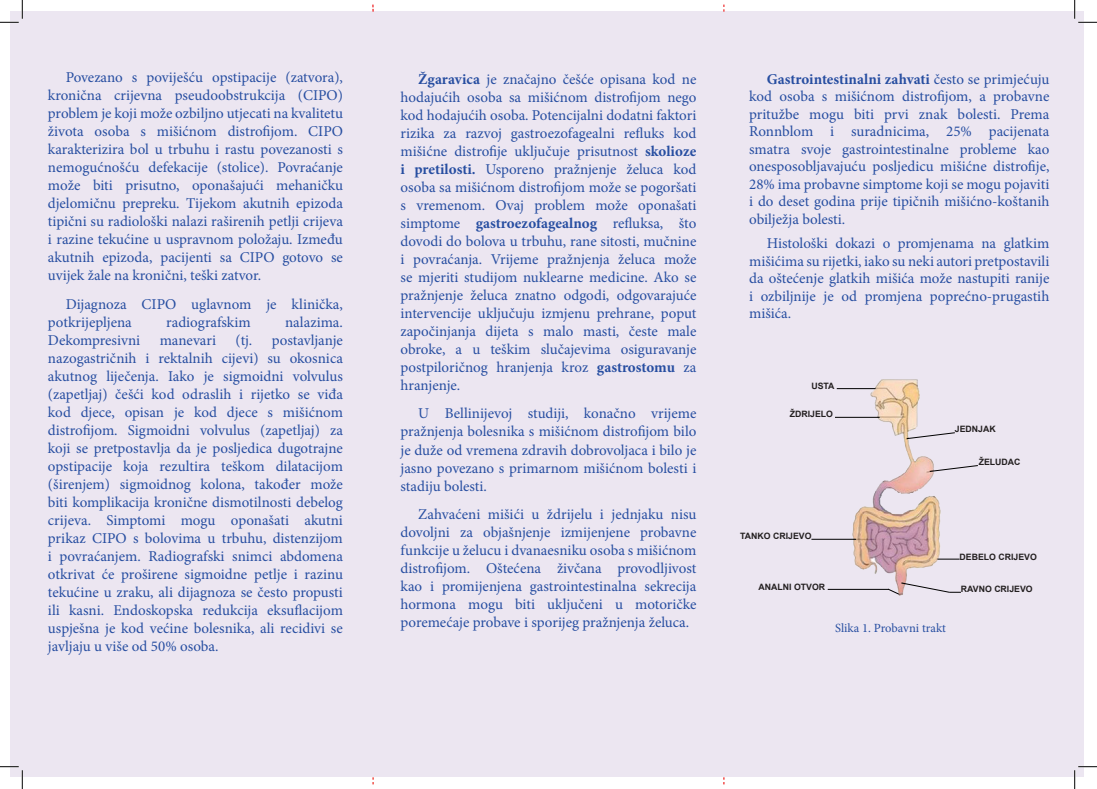
<style>
.page{position:relative;width:1097px;height:789px;background:#fff}
.page>*{position:absolute;margin:0;border:0;box-sizing:border-box;transform-origin:0 0}
.clanak_text{font:15px/18px "Minion Pro";color:#274ea1;text-align:justify}
.clanak_text-2{font:12.5px "Minion Pro";color:#274ea1}
.t1{font:700 8.75px "Arial";color:#231f20}
.s1{font-weight:700}
</style>
<div class="page">
<div style="left:10px;top:12px;width:1074px;height:765px;background:#ece6f1"></div>
<svg style="left:372px;top:5px;width:2px;height:7px"></svg>
<img style="left:838px;top:379px;width:121px;height:217px">
<hr style="left:837px;top:388px;width:39px;height:1px;background:#000">
<hr style="left:835px;top:417px;width:45px;height:1px;background:#000">
<svg style="left:906px;top:432px;width:49px;height:7px"></svg>
<svg style="left:929px;top:465px;width:49px;height:7px"></svg>
<hr style="left:811px;top:539px;width:45px;height:1px;background:#000">
<svg style="left:938px;top:559px;width:21px;height:1px"></svg>
<hr style="left:828px;top:589px;width:61px;height:1px;background:#000">
<svg style="left:888px;top:582px;width:73px;height:12px"></svg>
<svg style="left:0;top:0;width:23px;height:23px"></svg>
<svg style="left:0;top:766px;width:23px;height:23px"></svg>
<svg style="left:1074px;top:0;width:23px;height:23px"></svg>
<svg style="left:1074px;top:766px;width:23px;height:23px"></svg>
<p class="clanak_text" style="left:48px;top:68px;width:297px;text-indent:18px">Povezano s poviješću opstipacije (zatvora), kronična crijevna pseudoobstrukcija (CIPO) problem je koji može ozbiljno utjecati na kvalitetu života osoba s mišićnom distrofijom. CIPO karakterizira bol u trbuhu i rastu povezanosti s nemogućnošću defekacije (stolice). Povraćanje može biti prisutno, oponašajući mehaničku djelomičnu prepreku. Tijekom akutnih epizoda tipični su radiološki nalazi raširenih petlji crijeva i razine tekućine u uspravnom položaju. Između akutnih epizoda, pacijenti sa CIPO gotovo se uvijek žale na kronični, teški zatvor.</p>
<p class="clanak_text" style="left:48px;top:295px;width:296px;text-indent:18px">Dijagnoza CIPO uglavnom je klinička, potkrijepljena</p>
<p class="clanak_text" style="left:166px;top:313px;width:86px">radiografskim</p>
<p class="clanak_text" style="left:285px;top:313px;width:59px">nalazima.</p>
<p class="clanak_text" style="left:48px;top:331px;width:297px;text-indent:224px">postavljanje nazogastričnih i rektalnih cijevi) su okosnica akutnog liječenja. Iako je sigmoidni volvulus (zapetljaj) češći kod odraslih i rijetko se viđa kod djece, opisan je kod djece s mišićnom distrofijom. Sigmoidni volvulus (zapetljaj) za koji se pretpostavlja da je posljedica dugotrajne opstipacije koja rezultira teškom dilatacijom (širenjem) sigmoidnog kolona, također može biti komplikacija kronične dismotilnosti debelog crijeva. Simptomi mogu oponašati akutni prikaz CIPO s bolovima u trbuhu, distenzijom i povraćanjem. Radiografski snimci abdomena otkrivat će proširene sigmoidne petlje i razinu tekućine u zraku, ali dijagnoza se često propusti ili kasni. Endoskopska redukcija eksuflacijom uspješna je kod većine bolesnika, ali recidivi se javljaju u više od 50% osoba.</p>
<p class="clanak_text" style="left:48px;top:331px;width:94px">Dekompresivni</p>
<p class="clanak_text" style="left:160px;top:331px;width:58px">manevari</p>
<p class="clanak_text" style="left:235px;top:331px;width:18px">(tj.</p>
<p class="clanak_text" style="left:401px;top:70px;width:297px;text-indent:18px"><span class="s1">Žgaravica</span> je značajno češće opisana kod ne hodajućih osoba sa mišićnom distrofijom nego kod hodajućih osoba. Potencijalni dodatni faktori rizika za razvoj gastroezofagealni refluks kod mišićne distrofije uključuje prisutnost <span class="s1">skolioze i pretilosti.</span> Usporeno pražnjenje želuca kod osoba sa mišićnom distrofijom može se pogoršati s vremenom. Ovaj problem može oponašati simptome <span class="s1">gastroezofagealnog</span> refluksa, što dovodi do bolova u trbuhu, rane sitosti, mučnine i povraćanja. Vrijeme pražnjenja želuca može se mjeriti studijom nuklearne medicine. Ako se pražnjenje želuca znatno odgodi, odgovarajuće intervencije uključuju izmjenu prehrane, poput započinjanja dijeta s malo masti, česte male obroke, a u teškim slučajevima osiguravanje postpiloričnog hranjenja kroz <span class="s1">gastrostomu</span> za hranjenje.</p>
<p class="clanak_text" style="left:401px;top:405px;width:297px;text-indent:18px">U Bellinijevoj studiji, konačno vrijeme pražnjenja bolesnika s mišićnom distrofijom bilo je duže od vremena zdravih dobrovoljaca i bilo je jasno povezano s primarnom mišićnom bolesti i stadiju bolesti.</p>
<p class="clanak_text" style="left:401px;top:505px;width:297px;text-indent:18px">Zahvaćeni mišići u ždrijelu i jednjaku nisu dovoljni za objašnjenje izmijenjene probavne funkcije u želucu i dvanaesniku osoba s mišićnom distrofijom. Oštećena živčana provodljivost kao i promijenjena gastrointestinalna sekrecija hormona mogu biti uključeni u motoričke poremećaje probave i sporijeg pražnjenja želuca.</p>
<p class="clanak_text" style="left:749px;top:70px;width:302px;line-height:17.5px;text-indent:18px"><span class="s1">Gastrointestinalni zahvati</span> često se primjećuju kod osoba s mišićnom distrofijom, a probavne pritužbe mogu biti prvi znak bolesti. Prema Ronnblom i suradnicima, 25% pacijenata smatra svoje gastrointestinalne probleme kao onesposobljavajuću posljedicu mišićne distrofije, 28% ima probavne simptome koji se mogu pojaviti i do deset godina prije tipičnih mišićno-koštanih obilježja bolesti.</p>
<p class="clanak_text" style="left:749px;top:235px;width:302px;line-height:17.5px;text-indent:18px">Histološki dokazi o promjenama na glatkim mišićima su rijetki, iako su neki autori pretpostavili da oštećenje glatkih mišića može nastupiti ranije i ozbiljnije je od promjena poprećno-prugastih mišića.</p>
<p class="t1" style="left:811px;top:380px;width:25px">USTA</p>
<p class="t1" style="left:790px;top:407px;width:45px">ŽDRIJELO</p>
<p class="t1" style="left:955px;top:423px;width:42px">JEDNJAK</p>
<p class="t1" style="left:979px;top:456px;width:43px">ŽELUDAC</p>
<p class="t1" style="left:740px;top:530px;width:73px">TANKO CRIJEVO</p>
<p class="t1" style="left:759px;top:580px;width:68px">ANALNI OTVOR</p>
<p class="clanak_text-2" style="left:835px;top:620px;width:112px">Slika 1. Probavni trakt</p>
<p class="t1" style="left:959px;top:550px;width:79px">DEBELO CRIJEVO</p>
<p class="t1" style="left:961px;top:582px;width:73px">RAVNO CRIJEVO</p>
</div>
